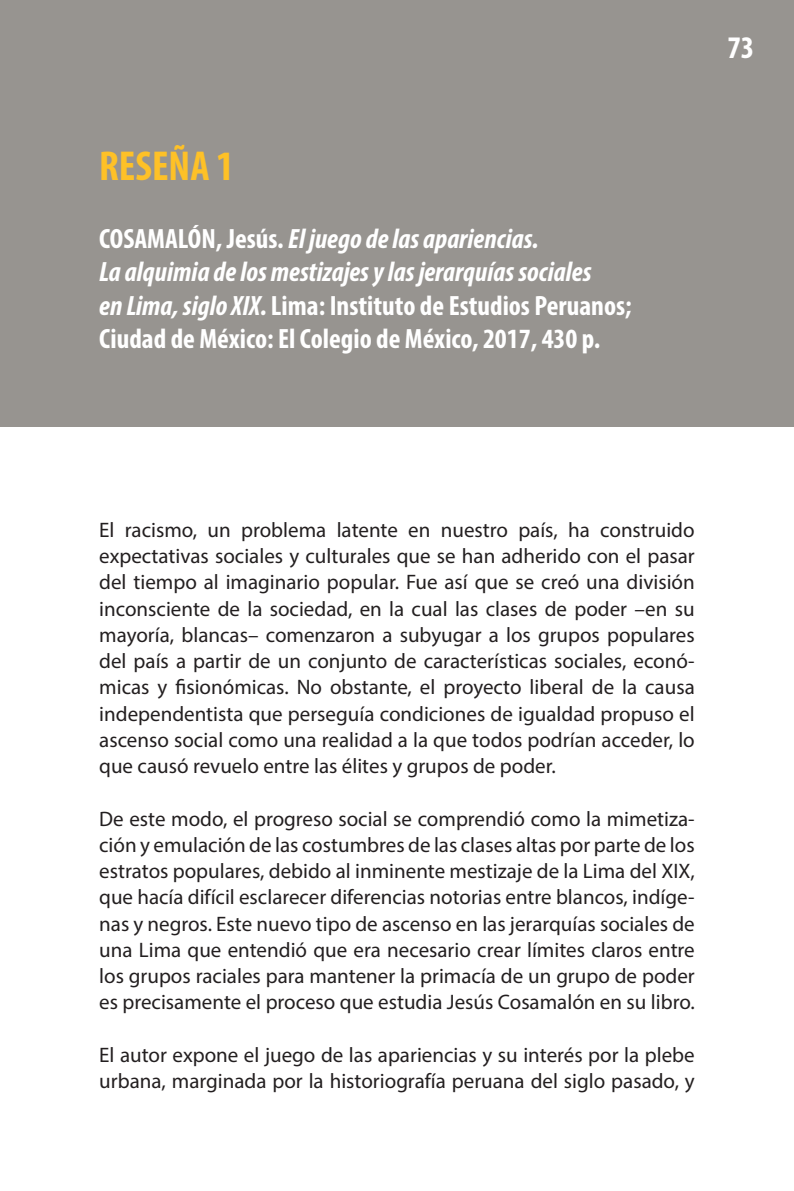
<style>
.page{position:relative;width:794px;height:1191px;background:#fff}
.page>*{position:absolute;margin:0;border:0;box-sizing:border-box;transform-origin:0 0}
.t1{font:700 condensed 42px "Myriad Pro";color:#fec127}
.t2{font:700 condensed 31.5px "Myriad Pro";color:#fff}
.t3{font:700 condensed 28px/33.6px "Myriad Pro";color:#fff}
.t4{font:21px/26.2px "Myriad Pro";color:#231f20;text-align:justify}
.s1{font-style:italic}
</style>
<div class="page">
<div style="left:0;top:0;width:794px;height:427px;background:#979490"></div>
<h1 class="t1" style="left:99px;top:140px;width:136px">RESEÑA 1</h1>
<h3 class="t3" style="left:99px;top:221px;width:534px">COSAMALÓN, Jesús. <span class="s1">El juego de las apariencias.<br>La alquimia de los mestizajes y las jerarquías sociales<br>en Lima, siglo XIX.</span> Lima: Instituto de Estudios Peruanos; Ciudad de México: El Colegio de México, 2017, 430 p.</h3>
<h2 class="t2" style="left:727px;top:28px;width:28px">73</h2>
<p class="t4" style="left:99px;top:516px;width:597px">El racismo, un problema latente en nuestro país, ha construido expectativas sociales y culturales que se han adherido con el pasar del tiempo al imaginario popular. Fue así que se creó una división inconsciente de la sociedad, en la cual las clases de poder –en su mayoría, blancas– comenzaron a subyugar a los grupos populares del país a partir de un conjunto de características sociales, econó&shy;micas y fisionómicas. No obstante, el proyecto liberal de la causa independentista que perseguía condiciones de igualdad propuso el ascenso social como una realidad a la que todos podrían acceder, lo que causó revuelo entre las élites y grupos de poder.</p>
<p class="t4" style="left:99px;top:805px;width:597px">De este modo, el progreso social se comprendió como la mimetiza&shy;ción y emulación de las costumbres de las clases altas por parte de los estratos populares, debido al inminente mestizaje de la Lima del XIX, que hacía difícil esclarecer diferencias notorias entre blancos, indíge&shy;nas y negros. Este nuevo tipo de ascenso en las jerarquías sociales de una Lima que entendió que era necesario crear límites claros entre los grupos raciales para mantener la primacía de un grupo de poder es precisamente el proceso que estudia Jesús Cosamalón en su libro.</p>
<p class="t4" style="left:99px;top:1041px;width:597px">El autor expone el juego de las apariencias y su interés por la plebe urbana, marginada por la historiografía peruana del siglo pasado, y</p>
</div>
